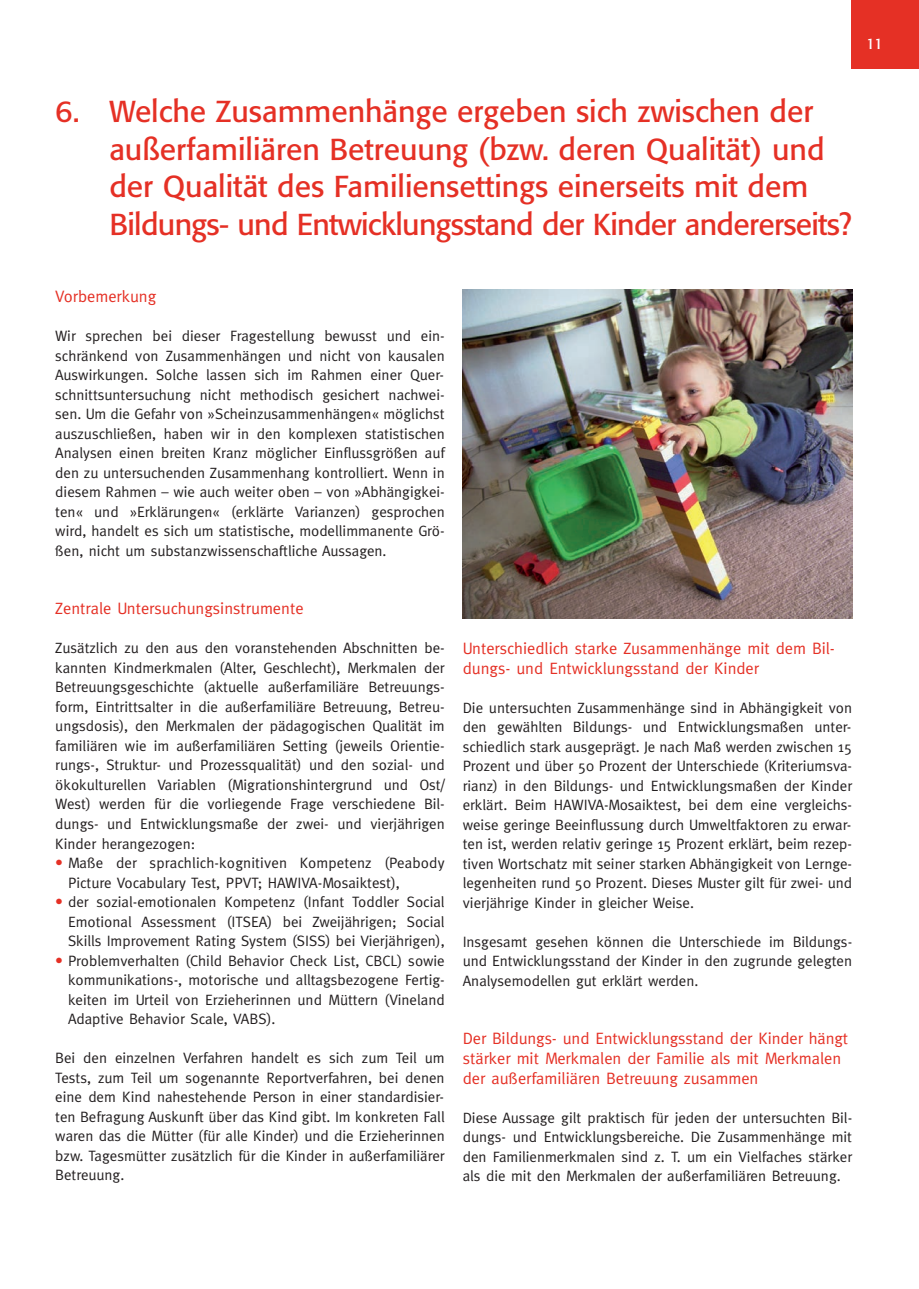
<style>
.page{position:relative;width:919px;height:1289px;background:#fff}
.page>*{position:absolute;margin:0;border:0;box-sizing:border-box;transform-origin:0 0}
.t1{font:30px/37.8px "Formata";color:#e53025}
.t2{font:16.5px/19.5px "Meta";color:#e53025}
.t3{font:15px/19.5px "Meta";color:#231f20;text-align:justify}
.t4{font:15px "Formata";color:#fff}
.s1{font-size:15.75px;color:#e53025}
</style>
<div class="page">
<div style="left:850px;top:0;width:68px;height:68px;background:#e53025"></div>
<img style="left:462px;top:289px;width:390px;height:329px">
<p class="t4" style="left:865px;top:37px;width:18px">11</p>
<h1 class="t1" style="left:109px;top:95px;width:744px;text-indent:-54px">6. Welche Zusammenhänge ergeben sich zwischen der außerfamiliären Betreuung (bzw. deren Qualität) und der Qualität des Familiensettings einerseits mit dem Bildungs- und Entwicklungsstand der Kinder andererseits?</h1>
<p class="t2" style="left:55px;top:288px;width:102px">Vorbemerkung</p>
<p class="t3" style="left:55px;top:327px;width:391px">Wir sprechen bei dieser Fragestellung bewusst und ein&shy;schränkend von Zusammenhängen und nicht von kausalen Auswirkungen. Solche lassen sich im Rahmen einer Quer&shy;schnittsuntersuchung nicht methodisch gesichert nachwei&shy;sen. Um die Gefahr von »Scheinzusammenhängen« möglichst auszuschließen, haben wir in den komplexen statistischen Analysen einen breiten Kranz möglicher Einflussgrößen auf den zu untersuchenden Zusammenhang kontrolliert. Wenn in diesem Rahmen – wie auch weiter oben – von »Abhängigkei&shy;ten« und »Erklärungen« (erklärte Varianzen) gesprochen wird, handelt es sich um statistische, modellimmanente Grö&shy;ßen, nicht um substanzwissenschaftliche Aussagen.</p>
<p class="t2" style="left:55px;top:600px;width:250px">Zentrale Untersuchungsinstrumente</p>
<p class="t3" style="left:55px;top:639px;width:391px">Zusätzlich zu den aus den voranstehenden Abschnitten be&shy;kannten Kindmerkmalen (Alter, Geschlecht), Merkmalen der Betreuungsgeschichte (aktuelle außerfamiliäre Betreuungs&shy;form, Eintrittsalter in die außerfamiliäre Betreuung, Betreu&shy;ungsdosis), den Merkmalen der pädagogischen Qualität im familiären wie im außerfamiliären Setting (jeweils Orientie&shy;rungs-, Struktur- und Prozessqualität) und den sozial- und ökokulturellen Variablen (Migrationshintergrund und Ost/ West) werden für die vorliegende Frage verschiedene Bil&shy;dungs- und Entwicklungsmaße der zwei- und vierjährigen Kinder herangezogen:</p>
<p class="t3" style="left:68px;top:854px;width:378px;text-indent:-13px"><span class="s1">•</span> Maße der sprachlich-kognitiven Kompetenz (Peabody<br>Picture Vocabulary Test, PPVT; HAWIVA-Mosaiktest),</p>
<p class="t3" style="left:68px;top:893px;width:378px;text-indent:-13px"><span class="s1">•</span> der sozial-emotionalen Kompetenz (Infant Toddler Social Emotional Assessment (ITSEA) bei Zweijährigen; Social Skills Improvement Rating System (SISS) bei Vierjährigen),</p>
<p class="t3" style="left:68px;top:951px;width:378px;text-indent:-13px"><span class="s1">•</span> Problemverhalten (Child Behavior Check List, CBCL) sowie kommunikations-, motorische und alltagsbezogene Fertig&shy;keiten im Urteil von Erzieherinnen und Müttern (Vineland Adaptive Behavior Scale, VABS).</p>
<p class="t3" style="left:55px;top:1049px;width:391px">Bei den einzelnen Verfahren handelt es sich zum Teil um Tests, zum Teil um sogenannte Reportverfahren, bei denen eine dem Kind nahestehende Person in einer standardisier&shy;ten Befragung Auskunft über das Kind gibt. Im konkreten Fall waren das die Mütter (für alle Kinder) und die Erzieherinnen bzw. Tagesmütter zusätzlich für die Kinder in außerfamiliärer Betreuung.</p>
<p class="t2" style="left:462px;top:640px;width:373px">Unterschiedlich starke Zusammenhänge mit dem Bil&shy;dungs- und Entwicklungsstand der Kinder</p>
<p class="t3" style="left:462px;top:699px;width:391px">Die untersuchten Zusammenhänge sind in Abhängigkeit von den gewählten Bildungs- und Entwicklungsmaßen unter&shy;schiedlich stark ausgeprägt. Je nach Maß werden zwischen 15<br>Prozent und über 50 Prozent der Unterschiede (Kriteriumsva&shy;rianz) in den Bildungs- und Entwicklungsmaßen der Kinder erklärt. Beim HAWIVA-Mosaiktest, bei dem eine vergleichs&shy;weise geringe Beeinflussung durch Umweltfaktoren zu erwar&shy;ten ist, werden relativ geringe 15 Prozent erklärt, beim rezep&shy;tiven Wortschatz mit seiner starken Abhängigkeit von Lernge&shy;legenheiten rund 50 Prozent. Dieses Muster gilt für zwei- und vierjährige Kinder in gleicher Weise.</p>
<p class="t3" style="left:462px;top:933px;width:391px">Insgesamt gesehen können die Unterschiede im Bildungs&shy;und Entwicklungsstand der Kinder in den zugrunde gelegten Analysemodellen gut erklärt werden.</p>
<p class="t2" style="left:462px;top:1030px;width:387px">Der Bildungs- und Entwicklungsstand der Kinder hängt stärker mit Merkmalen der Familie als mit Merkmalen der außerfamiliären Betreuung zusammen</p>
<p class="t3" style="left:462px;top:1108px;width:391px">Diese Aussage gilt praktisch für jeden der untersuchten Bil&shy;dungs- und Entwicklungsbereiche. Die Zusammenhänge mit den Familienmerkmalen sind z. T. um ein Vielfaches stärker als die mit den Merkmalen der außerfamiliären Betreuung.</p>
</div>
